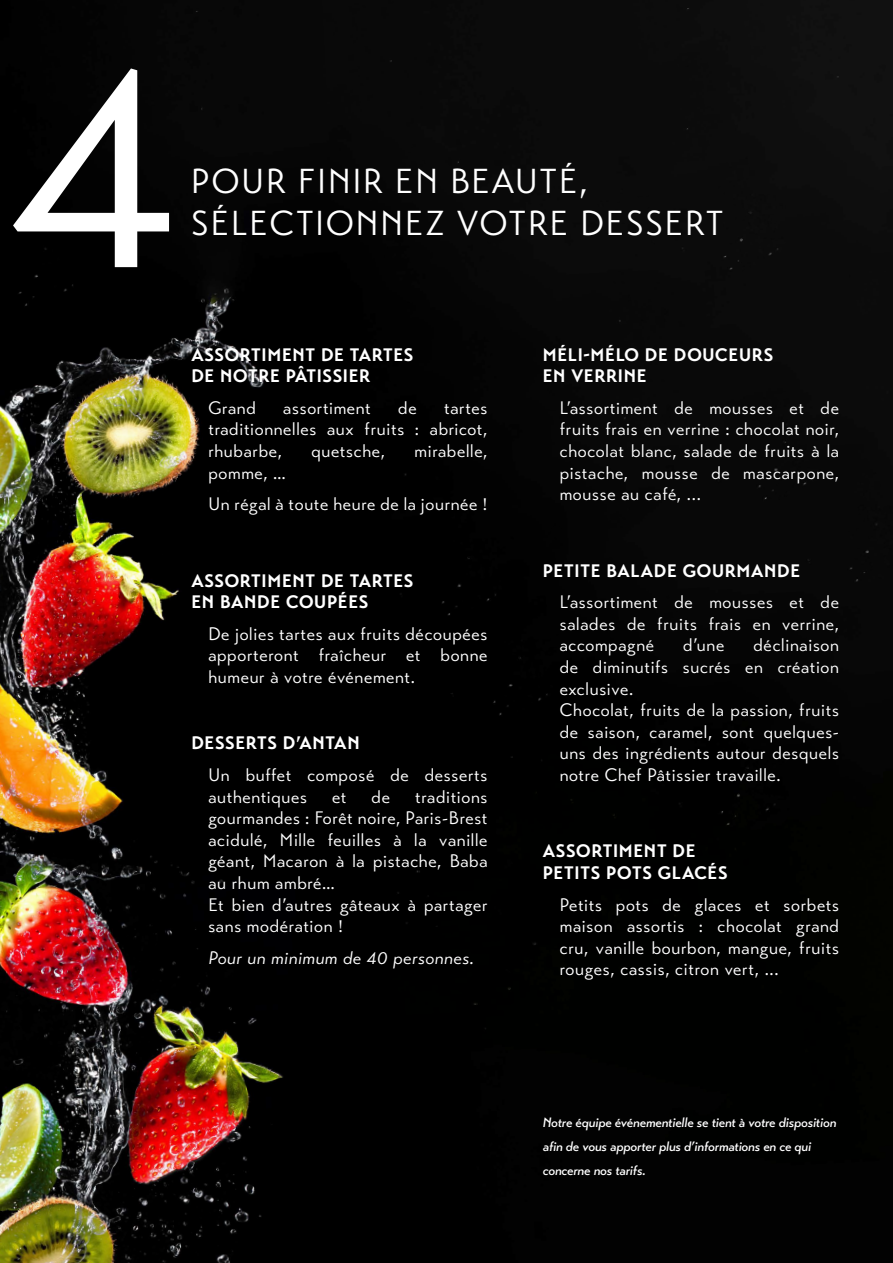
<style>
.page{position:relative;width:893px;height:1263px;background:#fff}
.page>*{position:absolute;margin:0;border:0;box-sizing:border-box;transform-origin:0 0}
.t1{font:300px "Transat Standard";color:#fff}
.t2{font:34.5px "Transat Standard";letter-spacing:.06em;color:#fff}
.t3{font:18px/21.6px "Transat Standard";letter-spacing:.04em;color:#fff;text-align:justify}
.t4{font:700 18px "Transat";letter-spacing:.04em;color:#fff}
.t5{font:italic 18px "Transat Standard";letter-spacing:.04em;color:#fff}
.t6{font:italic 500 13.5px/24px "Transat";color:#fff}
</style>
<div class="page">
<img style="left:0;top:0;width:893px;height:1263px">
<p class="t1" style="left:9px;top:-14px;width:170px">4</p>
<p class="t2" style="left:191px;top:161px;width:398px">POUR FINIR EN BEAUTÉ,</p>
<p class="t2" style="left:191px;top:202px;width:534px">SÉLECTIONNEZ VOTRE DESSERT</p>
<p class="t4" style="left:191px;top:343px;width:224px">ASSORTIMENT DE TARTES</p>
<p class="t4" style="left:191px;top:365px;width:180px">DE NOTRE PÂTISSIER</p>
<p class="t3" style="left:208px;top:397px;width:49px">Grand</p>
<p class="t3" style="left:283px;top:397px;width:89px">assortiment</p>
<p class="t3" style="left:398px;top:397px;width:20px">de</p>
<p class="t3" style="left:208px;top:397px;width:281px;text-indent:236px">tartes traditionnelles aux fruits : abricot, rhubarbe,</p>
<p class="t3" style="left:311px;top:440px;width:75px">quetsche,</p>
<p class="t3" style="left:414px;top:440px;width:75px">mirabelle,</p>
<p class="t3" style="left:208px;top:462px;width:79px">pomme, …</p>
<p class="t3" style="left:208px;top:493px;width:281px">Un régal à toute heure de la journée !</p>
<p class="t4" style="left:191px;top:569px;width:224px">ASSORTIMENT DE TARTES</p>
<p class="t4" style="left:191px;top:591px;width:179px">EN BANDE COUPÉES</p>
<p class="t3" style="left:208px;top:623px;width:281px">De jolies tartes aux fruits découpées apporteront fraîcheur et bonne humeur à votre événement.</p>
<p class="t4" style="left:191px;top:732px;width:170px">DESSERTS D’ANTAN</p>
<p class="t3" style="left:208px;top:764px;width:281px">Un buffet composé de desserts authentiques</p>
<p class="t3" style="left:208px;top:786px;width:281px;text-indent:207px">traditions gourmandes : Forêt noire, Paris-Brest acidulé, Mille feuilles à la vanille géant, Macaron à la pistache, Baba au rhum ambré…</p>
<p class="t3" style="left:208px;top:894px;width:281px">Et bien d’autres gâteaux à partager sans modération !</p>
<p class="t5" style="left:208px;top:947px;width:267px">Pour un minimum de 40 personnes.</p>
<p class="t3" style="left:332px;top:786px;width:16px">et</p>
<p class="t3" style="left:372px;top:786px;width:20px">de</p>
<p class="t4" style="left:543px;top:343px;width:232px">MÉLI-MÉLO DE DOUCEURS</p>
<p class="t4" style="left:543px;top:365px;width:105px">EN VERRINE</p>
<p class="t3" style="left:560px;top:397px;width:281px">L’assortiment de mousses et de fruits frais en verrine : chocolat noir, chocolat blanc, salade de fruits à la pistache, mousse de mascarpone, mousse au café, ...</p>
<p class="t4" style="left:543px;top:559px;width:259px">PETITE BALADE GOURMANDE</p>
<p class="t3" style="left:560px;top:591px;width:281px">L’assortiment de mousses et de salades de fruits frais en verrine, accompagné</p>
<p class="t3" style="left:560px;top:634px;width:281px;text-indent:194px">déclinaison de diminutifs sucrés en création exclusive.</p>
<p class="t3" style="left:560px;top:699px;width:281px">Chocolat, fruits de la passion, fruits de saison, caramel, sont quelques&shy;uns des ingrédients autour desquels notre Chef Pâtissier travaille.</p>
<p class="t3" style="left:683px;top:634px;width:43px">d’une</p>
<p class="t4" style="left:543px;top:840px;width:154px">ASSORTIMENT DE</p>
<p class="t4" style="left:543px;top:862px;width:186px">PETITS POTS GLACÉS</p>
<p class="t3" style="left:560px;top:894px;width:281px">Petits pots de glaces et sorbets maison assortis : chocolat grand cru, vanille bourbon, mangue, fruits rouges, cassis, citron vert, ...</p>
<p class="t6" style="left:543px;top:1110px;width:295px">Notre équipe événementielle se tient à votre disposition afin de vous apporter plus d’informations en ce qui concerne nos tarifs.</p>
</div>
